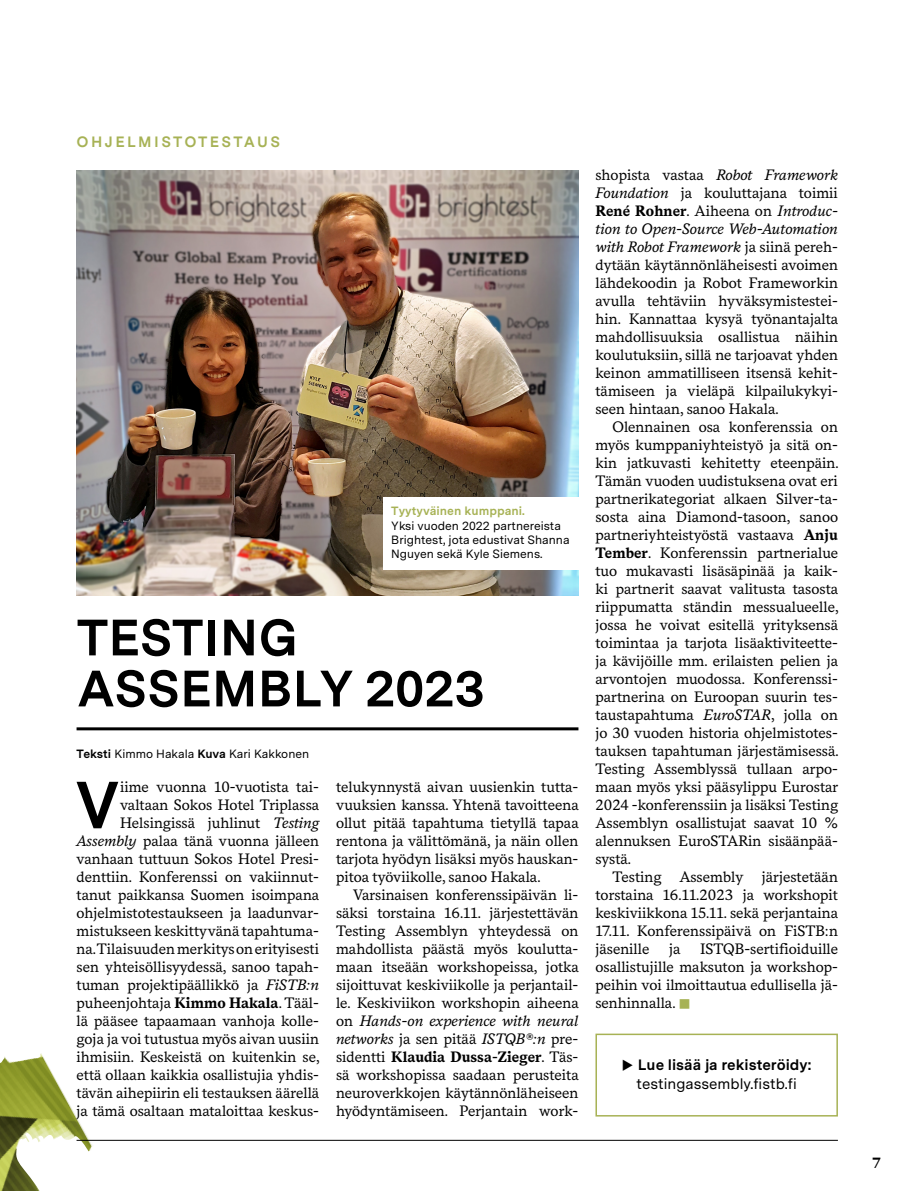
<style>
.page{position:relative;width:923px;height:1191px;background:#fff}
.page>*{position:absolute;margin:0;border:0;box-sizing:border-box;transform-origin:0 0}
.t1{font:700 66.45px "Messina Sans";color:#000}
.t2{font:700 51px/51px "Messina Sans";color:#000}
.t3{font:16.5px "Wingdings";color:#a7b255}
.t4{font:15px/18px "Messina Serif";color:#000;text-align:justify}
.t5{font:15px/18px "Messina Sans";color:#000;text-align:center}
.t6{font:700 15px "Messina Sans";letter-spacing:.16em;color:#a7b255}
.t7{font:700 15px "Messina Serif";color:#000}
.t8{font:12px/14.4px "Messina Sans";color:#000}
.t9{font:700 12px "Messina Sans";color:#a7b255}
.s1{font-weight:700}
.s2{font-style:italic}
</style>
<div class="page">
<img style="left:77px;top:170px;width:501px;height:425px">
<img style="left:0;top:1053px;width:94px;height:138px">
<hr style="left:77px;top:1140px;width:761px;height:1px;background:#000">
<hr style="left:77px;top:727px;width:501px;height:3px;background:#000">
<div style="left:595px;top:1033px;width:243px;height:83px;border:2px solid #a7b255"></div>
<div style="left:383px;top:497px;width:195px;height:73px;background:#fff"></div>
<p class="t6" style="left:77px;top:131px;width:205px">OHJELMISTOTESTAUS</p>
<p class="t9" style="left:391px;top:502px;width:135px">Tyytyväinen kumppani.</p>
<p class="t8" style="left:391px;top:518px;width:180px">Yksi vuoden 2022 partnereista<br>Brightest, jota edustivat Shanna<br>Nguyen sekä Kyle Siemens.</p>
<h2 class="t2" style="left:77px;top:609px;width:409px">TESTING<br>ASSEMBLY 2023</h2>
<p class="t8" style="left:77px;top:746px;width:234px"><span class="s1">Teksti</span> Kimmo Hakala <span class="s1">Kuva</span> Kari Kakkonen</p>
<p class="t4" style="left:77px;top:777px;width:245px;text-align:right">iime vuonna 10-vuotista tai&shy;valtaan Sokos Hotel Triplassa Helsingissä juhlinut <span class="s2">Testing Assembly</span> palaa tänä vuonna jälleen vanhaan tuttuun Sokos Hotel Presi&shy;denttiin. Konferenssi on vakiinnut&shy;tanut paikkansa Suomen isoimpana ohjelmistotestaukseen ja laadunvar&shy;mistukseen keskittyvänä tapahtuma&shy;na. Tilaisuuden merkitys on erityisesti sen yhteisöllisyydessä, sanoo tapah&shy;tuman projektipäällikkö ja <span class="s2">FiSTB:n </span>puheenjohtaja <span class="s1">Kimmo Hakala</span>. Tääl&shy;lä pääsee tapaamaan vanhoja kolle&shy;goja ja voi tutustua myös aivan uusiin ihmisiin. Keskeistä on kuitenkin se, että ollaan kaikkia osallistujia yhdis&shy;tävän aihepiirin eli testauksen äärellä ja tämä osaltaan mataloittaa keskus-</p>
<p class="t4" style="left:336px;top:777px;width:244px">telukynnystä aivan uusienkin tutta&shy;vuuksien kanssa. Yhtenä tavoitteena ollut pitää tapahtuma tietyllä tapaa rentona ja välittömänä, ja näin ollen tarjota hyödyn lisäksi myös hauskan&shy;pitoa työviikolle, sanoo Hakala.</p>
<h1 class="t1" style="left:75px;top:755px;width:47px">V</h1>
<p class="t4" style="left:336px;top:885px;width:244px;text-indent:17px">Varsinaisen konferenssipäivän li&shy;säksi torstaina 16.11. järjestettävän Testing Assemblyn yhteydessä on mahdollista päästä myös koulutta&shy;maan itseään workshopeissa, jotka sijoittuvat keskiviikolle ja perjantail&shy;le. Keskiviikon workshopin aiheena on <span class="s2">Hands-on experience with neural networks</span> ja sen pitää <span class="s2">ISTQB®:n</span> pre&shy;sidentti <span class="s1">Klaudia Dussa-Zieger</span>. Täs&shy;sä workshopissa saadaan perusteita neuroverkkojen käytännönläheiseen hyödyntämiseen. Perjantain work-</p>
<p class="t4" style="left:595px;top:165px;width:244px">shopista vastaa <span class="s2">Robot Framework Foundation</span> ja kouluttajana toimii <span class="s1">René Rohner</span>. Aiheena on <span class="s2">Introduc&shy;tion to Open-Source Web-Automation with Robot Framework</span> ja siinä pereh&shy;dytään käytännönläheisesti avoimen lähdekoodin ja Robot Frameworkin avulla tehtäviin hyväksymistestei&shy;hin. Kannattaa kysyä työnantajalta mahdollisuuksia osallistua näihin koulutuksiin, sillä ne tarjoavat yhden keinon ammatilliseen itsensä kehit&shy;tämiseen ja vieläpä kilpailukykyi&shy;seen hintaan, sanoo Hakala.</p>
<p class="t4" style="left:595px;top:417px;width:245px;text-indent:17px">Olennainen osa konferenssia on myös kumppaniyhteistyö ja sitä on&shy;kin jatkuvasti kehitetty eteenpäin.<br>Tämän vuoden uudistuksena ovat eri partnerikategoriat alkaen Silver-ta&shy;sosta aina Diamond-tasoon, sanoo partneriyhteistyöstä vastaava <span class="s1">Anju Tember</span>. Konferenssin partnerialue tuo mukavasti lisäsäpinää ja kaik&shy;ki partnerit saavat valitusta tasosta riippumatta ständin messualueelle, jossa he voivat esitellä yrityksensä toimintaa ja tarjota lisäaktiviteette&shy;ja kävijöille mm. erilaisten pelien ja arvontojen muodossa. Konferenssi&shy;partnerina on Euroopan suurin tes&shy;taustapahtuma <span class="s2">EuroSTAR</span>, jolla on jo 30 vuoden historia ohjelmistotes&shy;tauksen tapahtuman järjestämisessä.<br>Testing Assemblyssä tullaan arpo&shy;maan myös yksi pääsylippu Eurostar 2024 -konferenssiin ja lisäksi Testing Assemblyn osallistujat saavat 10 % alennuksen EuroSTARin sisäänpää&shy;systä.</p>
<p class="t4" style="left:595px;top:867px;width:244px;text-indent:17px">Testing Assembly järjestetään torstaina 16.11.2023 ja workshopit keskiviikkona 15.11. sekä perjantaina 17.11. Konferenssipäivä on FiSTB:n jäsenille</p>
<p class="t4" style="left:595px;top:939px;width:244px;text-indent:104px">ISTQB-sertifioiduille osallistujille maksuton ja workshop&shy;peihin voi ilmoittautua edullisella jä&shy;senhinnalla.</p>
<p class="t4" style="left:669px;top:939px;width:13px">ja</p>
<p class="t3" style="left:678px;top:995px;width:14px">■</p>
<p class="t5" style="left:622px;top:1055px;width:191px">◆ <span class="s1">Lue lisää ja rekisteröidy: </span>testingassembly.fistb.fi</p>
<p class="t7" style="left:873px;top:1151px;width:9px">7</p>
</div>
